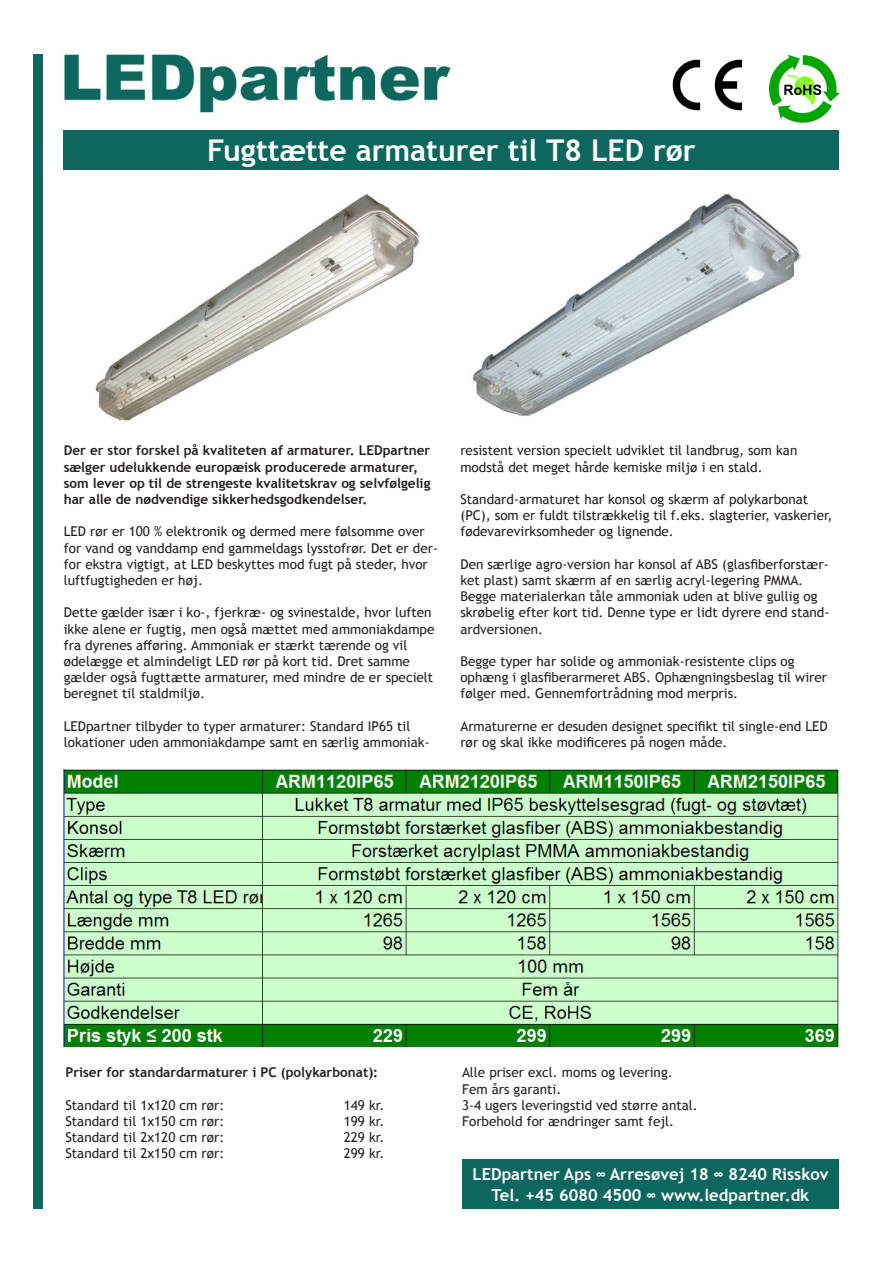
<style>
.page{position:relative;width:893px;height:1263px;background:#fff}
.page>*{position:absolute;margin:0;border:0;box-sizing:border-box;transform-origin:0 0}
.t1{font:700 30px "Trebuchet MS";color:#fff}
.t2{font:700 16.5px "Trebuchet MS";color:#fff}
.t3{font:13.5px/16.2px "Trebuchet MS";color:#231f20}
.t4{font:700 13.5px/16.2px "Trebuchet MS";color:#231f20}
</style>
<div class="page">
<img style="left:64px;top:54px;width:387px;height:59px">
<img style="left:672px;top:59px;width:71px;height:52px">
<div style="left:33px;top:54px;width:9px;height:1155px;background:#0e675e"></div>
<div style="left:462px;top:1160px;width:377px;height:49px;background:#0e675e"></div>
<img style="left:770px;top:54px;width:70px;height:68px">
<div style="left:64px;top:130px;width:775px;height:39px;background:#0e675e"></div>
<img style="left:95px;top:194px;width:706px;height:227px">
<img style="left:64px;top:770px;width:775px;height:276px">
<p class="t1" style="left:207px;top:131px;width:490px">Fugttætte armaturer til T8 LED rør</p>
<p class="t4" style="left:64px;top:442px;width:368px">Der er stor forskel på kvaliteten af armaturer. LEDpartner sælger udelukkende europæisk producerede armaturer, som lever op til de strengeste kvalitetskrav og selvfølgelig har alle de nødvendige sikkerhedsgodkendelser.</p>
<p class="t3" style="left:64px;top:523px;width:376px">LED rør er 100 % elektronik og dermed mere følsomme over for vand og vanddamp end gammeldags lysstofrør. Det er der&shy;for ekstra vigtigt, at LED beskyttes mod fugt på steder, hvor luftfugtigheden er høj.</p>
<p class="t3" style="left:64px;top:604px;width:372px">Dette gælder især i ko-, fjerkræ- og svinestalde, hvor luften ikke alene er fugtig, men også mættet med ammoniakdampe fra dyrenes afføring. Ammoniak er stærkt tærende og vil ødelægge et almindeligt LED rør på kort tid. Dret samme gælder også fugttætte armaturer, med mindre de er specielt beregnet til staldmiljø.</p>
<p class="t3" style="left:64px;top:718px;width:367px">LEDpartner tilbyder to typer armaturer: Standard IP65 til lokationer uden ammoniakdampe samt en særlig ammoniak-</p>
<p class="t3" style="left:460px;top:442px;width:339px">resistent version specielt udviklet til landbrug, som kan modstå det meget hårde kemiske miljø i en stald.</p>
<p class="t3" style="left:460px;top:491px;width:373px">Standard-armaturet har konsol og skærm af polykarbonat (PC), som er fuldt tilstrækkelig til f.eks. slagterier, vaskerier, fødevarevirksomheder og lignende.</p>
<p class="t3" style="left:460px;top:556px;width:371px">Den særlige agro-version har konsol af ABS (glasfiberforstær&shy;ket plast) samt skærm af en særlig acryl-legering PMMA.<br>Begge materialerkan tåle ammoniak uden at blive gullig og skrøbelig efter kort tid. Denne type er lidt dyrere end stand&shy;ardversionen.</p>
<p class="t3" style="left:460px;top:653px;width:368px">Begge typer har solide og ammoniak-resistente clips og ophæng i glasfiberarmeret ABS. Ophængningsbeslag til wirer følger med. Gennemfortrådning mod merpris.</p>
<p class="t3" style="left:460px;top:718px;width:369px">Armaturerne er desuden designet specifikt til single-end LED rør og skal ikke modificeres på nogen måde.</p>
<p class="t4" style="left:65px;top:1064px;width:314px">Priser for standardarmaturer i PC (polykarbonat):</p>
<p class="t3" style="left:65px;top:1097px;width:160px">Standard til 1x120 cm rør:</p>
<p class="t3" style="left:344px;top:1097px;width:42px">149 kr.</p>
<p class="t3" style="left:65px;top:1113px;width:160px">Standard til 1x150 cm rør:</p>
<p class="t3" style="left:344px;top:1113px;width:42px">199 kr.</p>
<p class="t3" style="left:65px;top:1129px;width:160px">Standard til 2x120 cm rør:</p>
<p class="t3" style="left:344px;top:1129px;width:42px">229 kr.</p>
<p class="t3" style="left:65px;top:1145px;width:160px">Standard til 2x150 cm rør:</p>
<p class="t3" style="left:344px;top:1145px;width:42px">299 kr.</p>
<p class="t3" style="left:462px;top:1064px;width:212px">Alle priser excl. moms og levering.</p>
<p class="t3" style="left:462px;top:1080px;width:101px">Fem års garanti.</p>
<p class="t3" style="left:462px;top:1097px;width:237px">3-4 ugers leveringstid ved større antal.</p>
<p class="t3" style="left:462px;top:1113px;width:214px">Forbehold for ændringer samt fejl.</p>
<p class="t2" style="left:473px;top:1164px;width:357px">LEDpartner Aps ∞ Arresøvej 18 ∞ 8240 Risskov</p>
<p class="t2" style="left:492px;top:1185px;width:319px">Tel. +45 6080 4500 ∞ www.ledpartner.dk</p>
</div>
